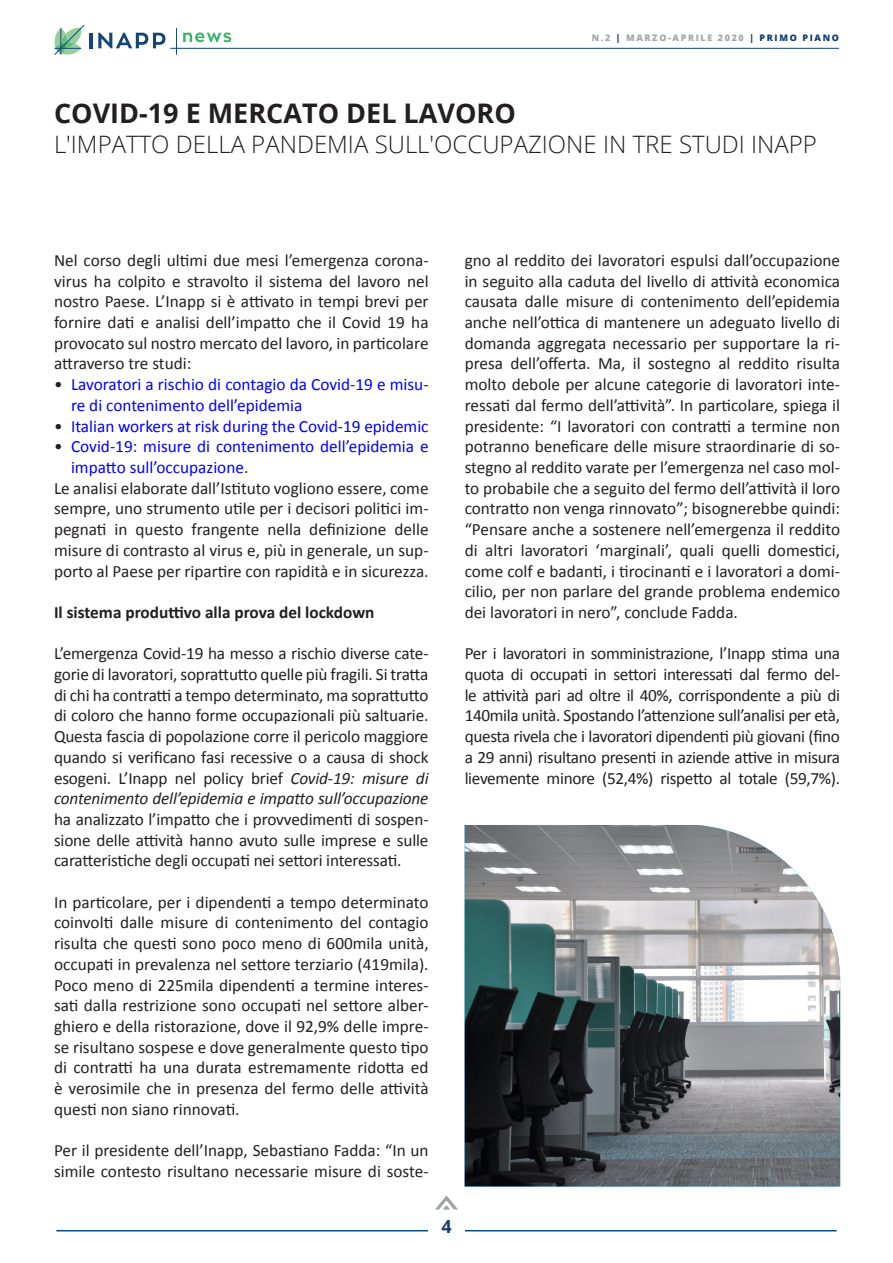
<style>
.page{position:relative;width:893px;height:1263px;background:#fff}
.page>*{position:absolute;margin:0;border:0;box-sizing:border-box;transform-origin:0 0}
.t1{font:700 27px "Open Sans";color:#231f20}
.t2{font:300 24px "Open Sans";color:#231f20}
.t3{font:700 18px "Open Sans";color:#133d6f}
.t4{font:17.25px/20.7px "Calibri";color:#231f20;text-align:justify}
.t5{font:17.25px/20.7px "Calibri";color:#00f}
.t6{font:700 17.25px "Calibri";color:#231f20}
.t7{font:800 9px "Open Sans";letter-spacing:.18em;color:#a2a7a9}
.s1{color:#103e70}
.s2{color:#231f20}
.s3{font-style:italic}
</style>
<div class="page">
<hr style="left:56px;top:1230px;width:372px;height:1px;background:#064e8b">
<hr style="left:465px;top:1230px;width:372px;height:1px;background:#064e8b">
<svg style="left:435px;top:1196px;width:23px;height:14px"></svg>
<svg style="left:54px;top:26px;width:30px;height:28px"></svg>
<hr style="left:89px;top:33px;width:3px;height:15px;background:#134575">
<svg style="left:98px;top:33px;width:67px;height:15px"></svg>
<svg style="left:183px;top:33px;width:48px;height:9px"></svg>
<hr style="left:170px;top:48px;width:669px;height:1px;background:#134575">
<svg style="left:176px;top:28px;width:1px;height:26px"></svg>
<img style="left:465px;top:825px;width:375px;height:361px">
<p class="t7" style="left:592px;top:31px;width:249px">N.2 <span class="s1">|</span> MARZO-APRILE 2020 <span class="s1">| PRIMO PIANO</span></p>
<p class="t1" style="left:54px;top:94px;width:463px">COVID-19 E MERCATO DEL LAVORO</p>
<p class="t2" style="left:54px;top:128px;width:764px">L'IMPATTO DELLA PANDEMIA SULL'OCCUPAZIONE IN TRE STUDI INAPP</p>
<p class="t4" style="left:54px;top:250px;width:376px">Nel corso degli ultimi due mesi l’emergenza corona&shy;virus ha colpito e stravolto il sistema del lavoro nel nostro Paese. L’Inapp si è attivato in tempi brevi per fornire dati e analisi dell’impatto che il Covid 19 ha provocato sul nostro mercato del lavoro, in particolare attraverso tre studi:</p>
<p class="t5" style="left:71px;top:374px;width:359px;text-indent:-17px"><span class="s2">•</span> Lavoratori a rischio di contagio da Covid-19 e misu&shy;re di contenimento dell’epidemia</p>
<p class="t5" style="left:54px;top:416px;width:376px"><span class="s2">•</span> Italian workers at risk during the Covid-19 epidemic</p>
<p class="t5" style="left:71px;top:436px;width:359px;text-indent:-17px"><span class="s2">•</span> Covid-19: misure di contenimento dell’epidemia e impatto sull’occupazione<span class="s2">.</span></p>
<p class="t4" style="left:54px;top:478px;width:376px">Le analisi elaborate dall’Istituto vogliono essere, come sempre, uno strumento utile per i decisori politici im&shy;pegnati in questo frangente nella definizione delle misure di contrasto al virus e, più in generale, un sup&shy;porto al Paese per ripartire con rapidità e in sicurezza.</p>
<p class="t6" style="left:54px;top:601px;width:322px">Il sistema produttivo alla prova del lockdown</p>
<p class="t4" style="left:54px;top:643px;width:376px">L’emergenza Covid-19 ha messo a rischio diverse cate&shy;gorie di lavoratori, soprattutto quelle più fragili. Si tratta di chi ha contratti a tempo determinato, ma soprattutto di coloro che hanno forme occupazionali più saltuarie.<br>Questa fascia di popolazione corre il pericolo maggiore quando si verificano fasi recessive o a causa di shock esogeni. L’Inapp nel policy brief <span class="s3">Covid-19: misure di contenimento dell’epidemia e impatto sull’occupazione </span>ha analizzato l’impatto che i provvedimenti di sospen&shy;sione delle attività hanno avuto sulle imprese e sulle caratteristiche degli occupati nei settori interessati.</p>
<p class="t4" style="left:54px;top:892px;width:376px">In particolare, per i dipendenti a tempo determinato coinvolti dalle misure di contenimento del contagio risulta che questi sono poco meno di 600mila unità, occupati in prevalenza nel settore terziario (419mila).<br>Poco meno di 225mila dipendenti a termine interes&shy;sati dalla restrizione sono occupati nel settore alber&shy;ghiero e della ristorazione, dove il 92,9% delle impre&shy;se risultano sospese e dove generalmente questo tipo di contratti ha una durata estremamente ridotta ed è verosimile che in presenza del fermo delle attività questi non siano rinnovati.</p>
<p class="t4" style="left:54px;top:1140px;width:376px">Per il presidente dell’Inapp, Sebastiano Fadda: “In un simile contesto risultano necessarie misure di soste-</p>
<p class="t4" style="left:465px;top:250px;width:377px">gno al reddito dei lavoratori espulsi dall’occupazione in seguito alla caduta del livello di attività economica causata dalle misure di contenimento dell’epidemia anche nell’ottica di mantenere un adeguato livello di domanda aggregata necessario per supportare la ri&shy;presa dell’offerta. Ma, il sostegno al reddito risulta molto debole per alcune categorie di lavoratori inte&shy;ressati dal fermo dell’attività”. In particolare, spiega il presidente: “I lavoratori con contratti a termine non potranno beneficare delle misure straordinarie di so&shy;stegno al reddito varate per l’emergenza nel caso mol&shy;to probabile che a seguito del fermo dell’attività il loro contratto non venga rinnovato”; bisognerebbe quindi: “Pensare anche a sostenere nell’emergenza il reddito di altri lavoratori ‘marginali’, quali quelli domestici, come colf e badanti, i tirocinanti e i lavoratori a domi&shy;cilio, per non parlare del grande problema endemico dei lavoratori in nero”, conclude Fadda.</p>
<p class="t4" style="left:465px;top:643px;width:377px">Per i lavoratori in somministrazione, l’Inapp stima una quota di occupati in settori interessati dal fermo del&shy;le attività pari ad oltre il 40%, corrispondente a più di 140mila unità. Spostando l’attenzione sull’analisi per età, questa rivela che i lavoratori dipendenti più giovani (fino a 29 anni) risultano presenti in aziende attive in misura lievemente minore (52,4%) rispetto al totale (59,7%).</p>
<p class="t3" style="left:441px;top:1214px;width:12px">4</p>
</div>
